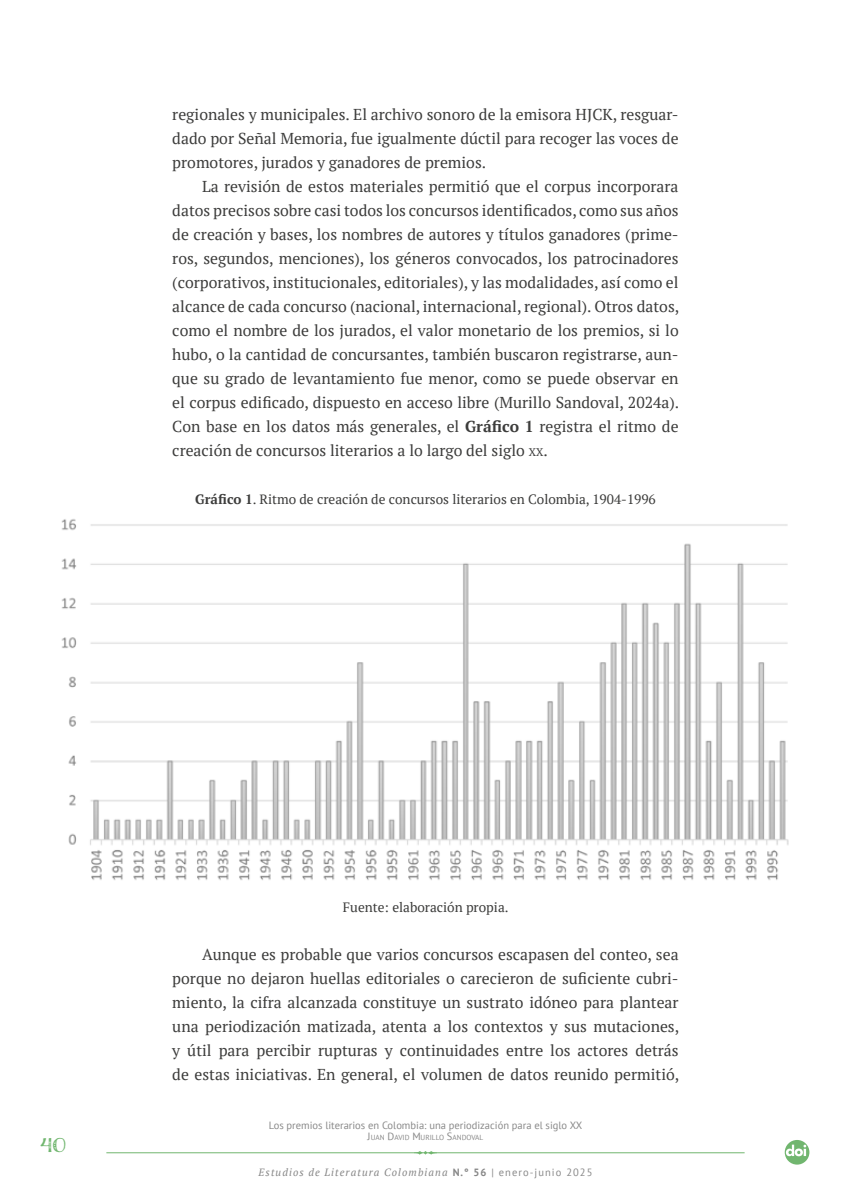
<style>
.page{position:relative;width:851px;height:1191px;background:#fff}
.page>*{position:absolute;margin:0;border:0;box-sizing:border-box;transform-origin:0 0}
.t1{font:21px "Charcuterie Filigree";color:#71b66f}
.t2{font:15.75px/24px "PT Serif";color:#3c3c3b;text-align:justify}
.t3{font:13.5px "PT Serif";color:#3c3c3b}
.t4{font:10.5px "PT Sans";color:#878787}
.t5{font:italic 10.5px "PT Serif";letter-spacing:.1em;color:#878787}
.t6{font:7.35px "PT Sans";color:#878787}
.s1{font-weight:700}
.s2{font-size:10.95px}
.s3{font-size:10.5px}
.s4{font-family:"PT Sans";font-weight:700;font-style:normal}
.s5{font-family:"PT Sans";font-style:normal}
</style>
<div class="page">
<svg style="left:413px;top:1151px;width:24px;height:3px"></svg>
<hr style="left:106px;top:1152px;width:638px;height:1px;background:#71b66f">
<svg style="left:784px;top:1140px;width:25px;height:24px"></svg>
<img style="left:61px;top:519px;width:728px;height:362px">
<p class="t2" style="left:172px;top:102px;width:507px">regionales y municipales. El archivo sonoro de la emisora HJCK, resguar&shy;dado por Señal Memoria, fue igualmente dúctil para recoger las voces de promotores, jurados y ganadores de premios.</p>
<p class="t2" style="left:172px;top:174px;width:508px;text-indent:30px">La revisión de estos materiales permitió que el corpus incorporara datos precisos sobre casi todos los concursos identificados, como sus años de creación y bases, los nombres de autores y títulos ganadores (prime&shy;ros, segundos, menciones), los géneros convocados, los patrocinadores (corporativos, institucionales, editoriales), y las modalidades, así como el alcance de cada concurso (nacional, internacional, regional). Otros datos, como el nombre de los jurados, el valor monetario de los premios, si lo hubo, o la cantidad de concursantes, también buscaron registrarse, aun&shy;que su grado de levantamiento fue menor, como se puede observar en el corpus edificado, dispuesto en acceso libre (Murillo Sandoval, 2024a).<br>Con base en los datos más generales, el <span class="s1">Gráfico 1</span> registra el ritmo de creación de concursos literarios a lo largo del siglo <span class="s2">xx</span>.</p>
<p class="t3" style="left:195px;top:490px;width:462px"><span class="s1">Gráfico 1</span>. Ritmo de creación de concursos literarios en Colombia, 1904-1996</p>
<h1 class="t1" style="left:40px;top:1133px;width:27px">40</h1>
<p class="t3" style="left:343px;top:898px;width:167px">Fuente: elaboración propia.</p>
<p class="t2" style="left:172px;top:942px;width:508px;text-indent:30px">Aunque es probable que varios concursos escapasen del conteo, sea porque no dejaron huellas editoriales o carecieron de suficiente cubri&shy;miento, la cifra alcanzada constituye un sustrato idóneo para plantear una periodización matizada, atenta a los contextos y sus mutaciones, y útil para percibir rupturas y continuidades entre los actores detrás de estas iniciativas. En general, el volumen de datos reunido permitió,</p>
<p class="t4" style="left:269px;top:1118px;width:315px">Los premios literarios en Colombia: una periodización para el siglo XX</p>
<p class="t6" style="left:367px;top:1132px;width:117px"><span class="s3">J</span>UAN <span class="s3">D</span>AVID <span class="s3">M</span>URILLO <span class="s3">S</span>ANDOVAL</p>
<p class="t5" style="left:258px;top:1166px;width:335px">Estudios de Literatura Colombiana <span class="s4">N.° 56</span> <span class="s5">| enero-junio 2025</span></p>
</div>
